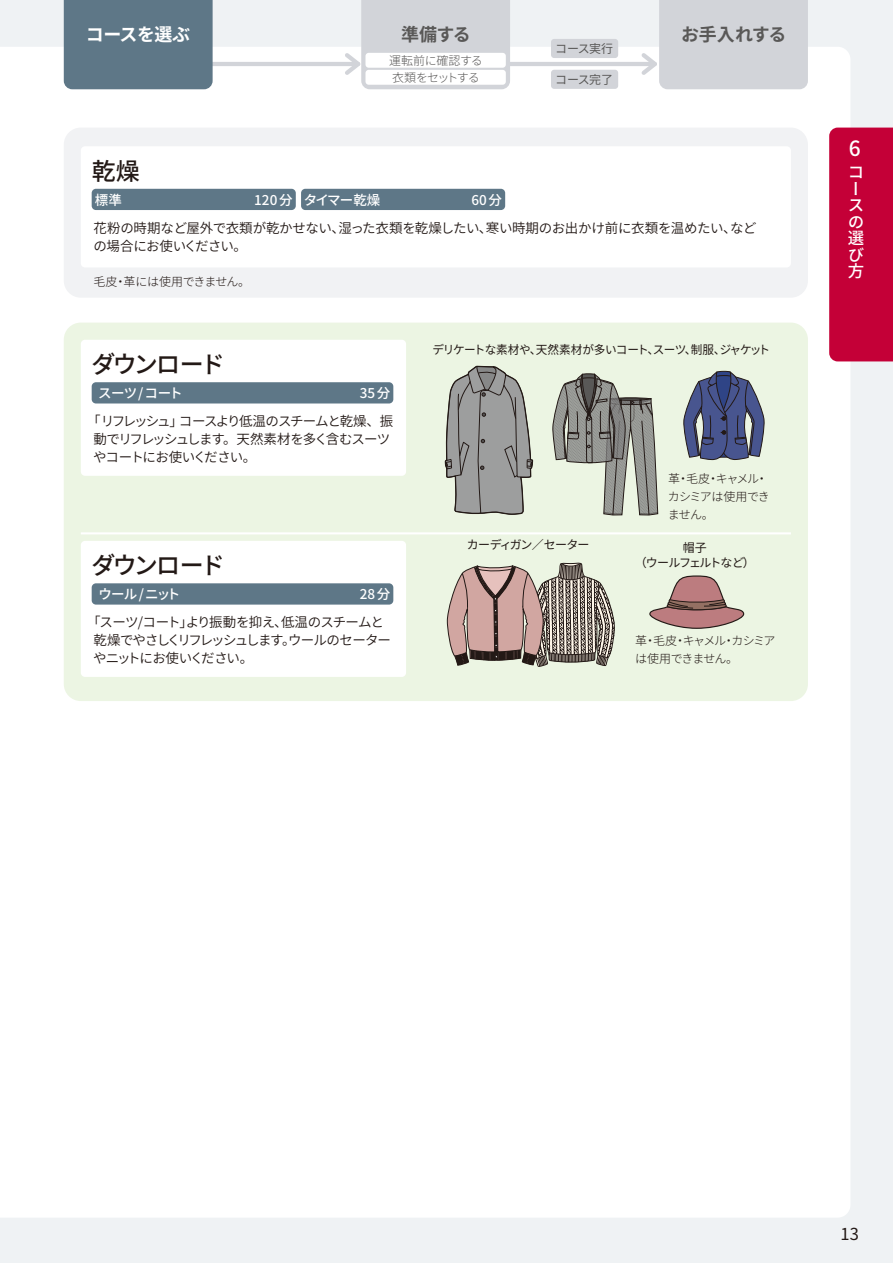
<style>
.page{position:relative;width:893px;height:1263px;background:#eff2f4}
.page>*{position:absolute;margin:0;border:0;box-sizing:border-box;transform-origin:0 0}
.t1{font:500 24px "Noto Sans CJ Kjp";letter-spacing:-.105em;color:#231916}
.t2{font:500 21px "Noto Sans CJ Kjp";color:#fff}
.t3{font:700 18px "Noto Sans CJ Kjp";letter-spacing:-.035em;color:#595857}
.t4{font:700 18px "Noto Sans CJ Kjp";letter-spacing:-.025em;color:#fff}
.t5{font:500 16.5px/16.5px "Noto Sans CJ Kjp";color:#fff}
.t6{font:16.5px "Noto Sans CJ Kjp";color:#231916}
.t7{font:600 13.5px/18px "Noto Sans CJ Kjp";letter-spacing:-.02em;color:#231916}
.t8{font:600 13.5px/18px "Noto Sans CJ Kjp";letter-spacing:-.055em;color:#231916}
.t9{font:600 13.5px/18px "Noto Sans CJ Kjp";letter-spacing:-.09em;color:#231916}
.t10{font:500 13.5px "Noto Sans CJ Kjp";letter-spacing:-.005em;color:#fff}
.t11{font:12px "Noto Sans CJ Kjp";letter-spacing:-.06em;color:#231916}
.t12{font:300 12px/18px "Noto Sans CJ Kjp";letter-spacing:-.065em;color:#231916}
.t13{font:300 12px/18px "Noto Sans CJ Kjp";letter-spacing:-.085em;color:#231916}
.t14{font:300 12px "Noto Sans CJ Kjp";letter-spacing:-.03em;color:#231916}
.t15{font:12px "Noto Sans CJ Kjp";letter-spacing:-.085em;color:#231916}
.t16{font:12px "Noto Sans CJ Kjp";letter-spacing:-.03em;color:#595857}
.t17{font:300 12px "Noto Sans CJ Kjp";letter-spacing:-.01em;color:#595857}
.t18{font:300 12px "Noto Sans CJ Kjp";letter-spacing:-.09em;color:#595857}
</style>
<div class="page">
<div style="left:0;top:47px;width:850px;height:1170px;background:#fff"></div>
<div style="left:829px;top:128px;width:64px;height:233px;background:#c40037"></div>
<div style="left:64px;top:128px;width:744px;height:170px;background:#f1f2f4;border-radius:17px"></div>
<div style="left:81px;top:146px;width:710px;height:121px;background:#fff;border-radius:4px"></div>
<div style="left:301px;top:189px;width:204px;height:21px;background:#5e7787;border-radius:4px"></div>
<div style="left:92px;top:189px;width:204px;height:21px;background:#5e7787;border-radius:4px"></div>
<hr style="left:208px;top:62px;width:150px;height:4px;background:#d2d4d9">
<hr style="left:505px;top:62px;width:150px;height:4px;background:#d2d4d9">
<div style="left:551px;top:39px;width:67px;height:19px;background:#d2d4d9;border-radius:3px"></div>
<div style="left:551px;top:70px;width:67px;height:19px;background:#d2d4d9;border-radius:3px"></div>
<div style="left:64px;top:0;width:149px;height:89px;background:#5e7787"></div>
<svg style="left:638px;top:0;width:170px;height:89px"></svg>
<svg style="left:341px;top:0;width:169px;height:89px"></svg>
<div style="left:365px;top:53px;width:141px;height:15px;background:#fff;border-radius:3px"></div>
<div style="left:365px;top:70px;width:141px;height:15px;background:#fff;border-radius:3px"></div>
<div style="left:64px;top:323px;width:744px;height:378px;background:#ecf5e3;border-radius:17px"></div>
<hr style="left:81px;top:532px;width:710px;height:2px;background:#fff">
<div style="left:81px;top:340px;width:325px;height:136px;background:#fff;border-radius:4px"></div>
<div style="left:92px;top:382px;width:301px;height:21px;background:#5e7787;border-radius:4px"></div>
<svg style="left:683px;top:371px;width:82px;height:90px"></svg>
<svg style="left:444px;top:366px;width:89px;height:149px"></svg>
<svg style="left:552px;top:373px;width:106px;height:143px"></svg>
<svg style="left:446px;top:562px;width:169px;height:105px"></svg>
<svg style="left:649px;top:575px;width:96px;height:54px"></svg>
<div style="left:81px;top:541px;width:325px;height:136px;background:#fff;border-radius:4px"></div>
<div style="left:92px;top:583px;width:301px;height:22px;background:#5e7787;border-radius:4px"></div>
<p class="t4" style="left:86px;top:25px;width:106px">コースを選ぶ</p>
<p class="t3" style="left:401px;top:25px;width:71px">準備する</p>
<p class="t3" style="left:681px;top:25px;width:107px">お手入れする</p>
<p class="t17" style="left:389px;top:54px;width:95px">運転前に確認する</p>
<p class="t18" style="left:392px;top:71px;width:89px">衣類をセットする</p>
<p class="t16" style="left:555px;top:42px;width:60px">コース実行</p>
<p class="t16" style="left:555px;top:73px;width:60px">コース完了</p>
<p class="t1" style="left:92px;top:157px;width:50px">乾燥</p>
<p class="t10" style="left:95px;top:192px;width:28px">標準</p>
<p class="t10" style="left:254px;top:192px;width:40px">120 分</p>
<p class="t10" style="left:304px;top:192px;width:78px">タイマー乾燥</p>
<p class="t10" style="left:471px;top:192px;width:32px">60分</p>
<p class="t7" style="left:93px;top:219px;width:665px">花粉の時期など屋外で衣類が乾かせない、湿った衣類を乾燥したい、寒い時期のお出かけ前に衣類を温めたい、などの場合にお使いください。</p>
<p class="t14" style="left:94px;top:275px;width:158px">毛皮・革には使用できません。</p>
<p class="t1" style="left:91px;top:351px;width:135px">ダウンロード</p>
<p class="t10" style="left:98px;top:385px;width:86px">スーツ/コート</p>
<p class="t10" style="left:360px;top:385px;width:32px">35分</p>
<p class="t9" style="left:93px;top:412px;width:302px;text-indent:-6px">「リフレッシュ」コースより低温のスチームと乾燥、振動でリフレッシュします。天然素材を多く含むスーツやコートにお使いください。</p>
<p class="t1" style="left:91px;top:552px;width:135px">ダウンロード</p>
<p class="t10" style="left:98px;top:586px;width:83px">ウール/ ニット</p>
<p class="t10" style="left:360px;top:586px;width:32px">28分</p>
<p class="t8" style="left:93px;top:613px;width:299px;text-indent:-6px">「スーツ/コート」より振動を抑え、低温のスチームと乾燥でやさしくリフレッシュします。ウールのセーターやニットにお使いください。</p>
<p class="t11" style="left:433px;top:343px;width:339px">デリケートな素材や、天然素材が多いコート、スーツ、制服、ジャケット</p>
<p class="t12" style="left:668px;top:470px;width:104px">革・毛皮・キャメル・カシミアは使用できません。</p>
<p class="t11" style="left:467px;top:538px;width:124px">カーディガン／セーター</p>
<p class="t11" style="left:683px;top:541px;width:25px">帽子</p>
<p class="t15" style="left:635px;top:556px;width:122px">（ウールフェルトなど）</p>
<p class="t13" style="left:635px;top:631px;width:142px">革・毛皮・キャメル・カシミアは使用できません。</p>
<p class="t2" style="left:849px;top:137px;width:13px">6</p>
<p class="t5" style="left:848px;top:164px;width:17px">コースの選び方</p>
<p class="t6" style="left:840px;top:1224px;width:20px">13</p>
</div>
